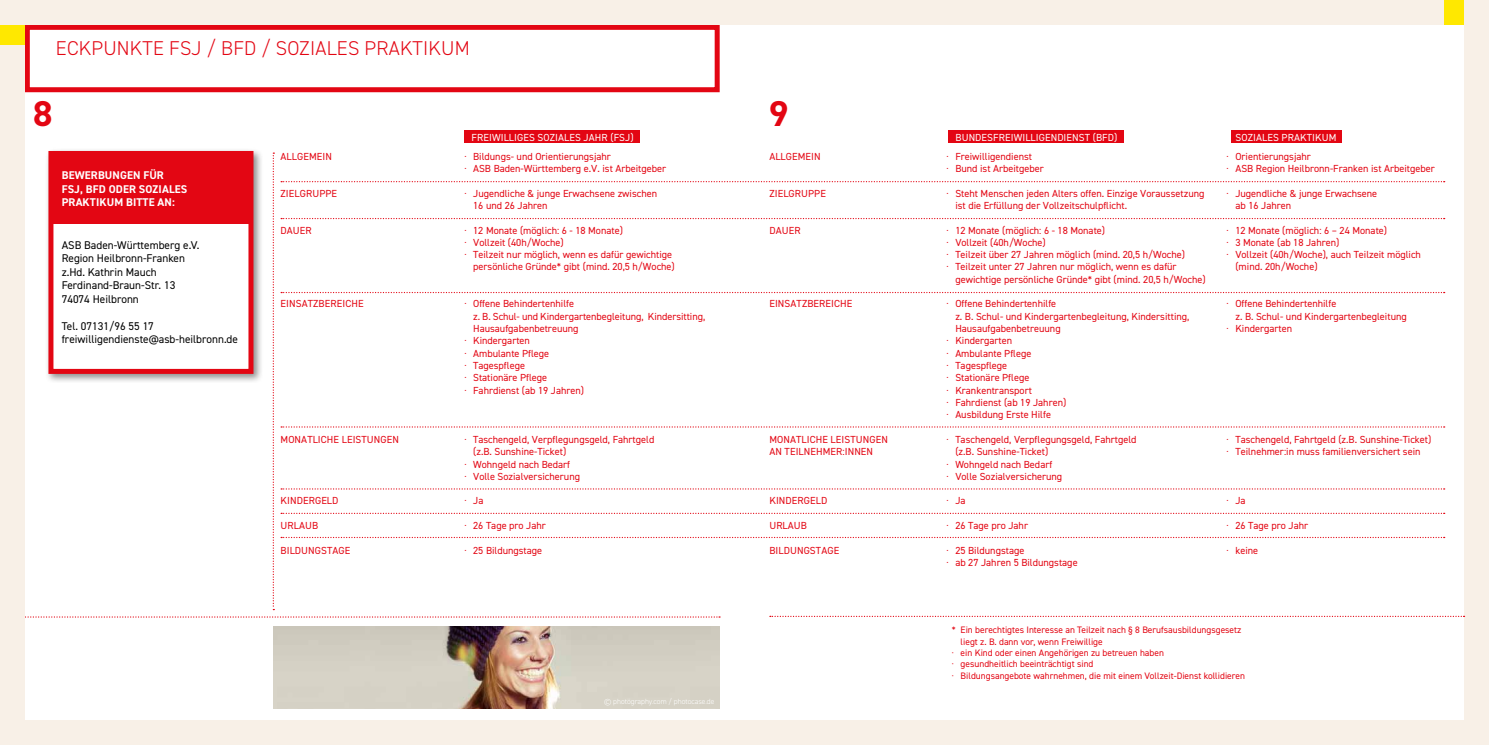
<style>
.page{position:relative;width:1489px;height:745px;background:#fff}
.page>*{position:absolute;margin:0;border:0;box-sizing:border-box;transform-origin:0 0}
.t1{font:700 35.88px "DIN2014";color:#e30613}
.t2{font:300 20px "DIN2014";letter-spacing:.01em;color:#e30613}
.t3{font:11.25px/13.5px "DIN2014";color:#000}
.t4{font:700 11.25px/13.5px "DIN2014";letter-spacing:.01em;color:#fff}
.t5{font:10.25px/12.2px "DIN2014";color:#e30613}
.t6{font:10.25px "DIN2014";letter-spacing:.01em;color:#fff}
.t7{font:9.38px "DIN2014";color:#e30613}
.t8{font:300 7.5px "DIN2014";color:#fff}
</style>
<div class="page">
<div style="left:948px;top:130px;width:175px;height:13px;background:#e30613"></div>
<div style="left:1230px;top:130px;width:111px;height:13px;background:#e30613"></div>
<div style="left:464px;top:130px;width:176px;height:13px;background:#e30613"></div>
<div style="left:25px;top:25px;width:694px;height:67px;border:5px solid #e30613"></div>
<svg style="left:273px;top:152px;width:1px;height:457px"></svg>
<div style="left:744px;top:0;width:744px;height:25px;background:#f8f0e7"></div>
<div style="left:744px;top:719px;width:744px;height:25px;background:#f8f0e7"></div>
<div style="left:1463px;top:0;width:25px;height:744px;background:#f8f0e7"></div>
<svg style="left:25px;top:616px;width:695px;height:1px"></svg>
<svg style="left:281px;top:181px;width:1163px;height:1px"></svg>
<svg style="left:281px;top:218px;width:1163px;height:1px"></svg>
<svg style="left:281px;top:292px;width:1163px;height:1px"></svg>
<svg style="left:281px;top:426px;width:1163px;height:1px"></svg>
<svg style="left:281px;top:488px;width:1163px;height:1px"></svg>
<svg style="left:281px;top:512px;width:1163px;height:1px"></svg>
<svg style="left:281px;top:536px;width:1163px;height:1px"></svg>
<svg style="left:770px;top:615px;width:694px;height:1px"></svg>
<div style="left:1444px;top:0;width:19px;height:25px;background:#ffe800"></div>
<img style="left:274px;top:626px;width:445px;height:82px">
<div style="left:45px;top:147px;width:219px;height:237px;background:#000;opacity:.45"></div>
<div style="left:48px;top:151px;width:205px;height:222px;background:#fff;border:5px solid #e30613"></div>
<div style="left:49px;top:151px;width:200px;height:72px;background:#e30613"></div>
<div style="left:0;top:0;width:744px;height:25px;background:#f8f0e7"></div>
<div style="left:0;top:719px;width:744px;height:25px;background:#f8f0e7"></div>
<div style="left:0;top:0;width:25px;height:744px;background:#f8f0e7"></div>
<div style="left:0;top:25px;width:25px;height:20px;background:#ffe800"></div>
<h2 class="t2" style="left:56px;top:36px;width:415px">ECKPUNKTE FSJ / BFD / SOZIALES PRAKTIKUM</h2>
<h1 class="t1" style="left:33px;top:90px;width:21px">8</h1>
<h1 class="t1" style="left:769px;top:90px;width:21px">9</h1>
<p class="t4" style="left:62px;top:168px;width:127px">BEWERBUNGEN FÜR<br>FSJ, BFD ODER SOZIALES<br>PRAKTIKUM BITTE AN:</p>
<p class="t3" style="left:62px;top:237px;width:139px">ASB Baden-Württemberg e.V.<br>Region Heilbronn-Franken z.Hd. Kathrin Mauch<br>Ferdinand-Braun-Str. 13<br>74074 Heilbronn</p>
<p class="t3" style="left:62px;top:318px;width:178px">Tel. 07131/96 55 17 freiwilligendienste@asb-heilbronn.de</p>
<p class="t5" style="left:280px;top:150px;width:53px">ALLGEMEIN</p>
<p class="t5" style="left:280px;top:187px;width:58px">ZIELGRUPPE</p>
<p class="t5" style="left:280px;top:223px;width:33px">DAUER</p>
<p class="t5" style="left:280px;top:297px;width:84px">EINSATZBEREICHE</p>
<p class="t5" style="left:280px;top:433px;width:120px">MONATLICHE LEISTUNGEN</p>
<p class="t5" style="left:280px;top:494px;width:59px">KINDERGELD</p>
<p class="t5" style="left:280px;top:519px;width:39px">URLAUB</p>
<p class="t5" style="left:280px;top:543px;width:71px">BILDUNGSTAGE</p>
<p class="t6" style="left:471px;top:131px;width:164px">FREIWILLIGES SOZIALES JAHR (FSJ)</p>
<p class="t6" style="left:955px;top:131px;width:163px">BUNDESFREIWILLIGENDIENST (BFD)</p>
<p class="t6" style="left:1235px;top:131px;width:102px">SOZIALES PRAKTIKUM</p>
<p class="t5" style="left:464px;top:150px;width:203px">· Bildungs- und Orientierungsjahr<br>· ASB Baden-Württemberg e.V. ist Arbeitgeber</p>
<p class="t5" style="left:473px;top:187px;width:185px;text-indent:-9px">· Jugendliche &amp; junge Erwachsene zwischen<br>16 und 26 Jahren</p>
<p class="t5" style="left:464px;top:223px;width:160px">· 12 Monate (möglich: 6 - 18 Monate)</p>
<p class="t5" style="left:464px;top:236px;width:101px">· Vollzeit (40h/Woche)</p>
<p class="t5" style="left:464px;top:248px;width:209px">· Teilzeit nur möglich, wenn es dafür gewichtige</p>
<p class="t5" style="left:473px;top:260px;width:203px">persönliche Gründe* gibt (mind. 20,5 h/Woche)</p>
<p class="t5" style="left:464px;top:297px;width:111px">· Offene Behindertenhilfe</p>
<p class="t5" style="left:473px;top:310px;width:233px">z. B. Schul- und Kindergartenbegleitung, Kindersitting,</p>
<p class="t5" style="left:473px;top:322px;width:107px">Hausaufgabenbetreuung</p>
<p class="t5" style="left:464px;top:334px;width:67px">· Kindergarten</p>
<p class="t5" style="left:464px;top:346px;width:86px">· Ambulante Pflege</p>
<p class="t5" style="left:464px;top:359px;width:62px">· Tagespflege</p>
<p class="t5" style="left:464px;top:371px;width:84px">· Stationäre Pflege</p>
<p class="t5" style="left:464px;top:383px;width:121px">· Fahrdienst (ab 19 Jahren)</p>
<p class="t5" style="left:464px;top:433px;width:191px">· Taschengeld, Verpflegungsgeld, Fahrtgeld</p>
<p class="t5" style="left:473px;top:445px;width:95px">(z.B. Sunshine-Ticket)</p>
<p class="t5" style="left:464px;top:457px;width:107px">· Wohngeld nach Bedarf</p>
<p class="t5" style="left:464px;top:469px;width:117px">· Volle Sozialversicherung</p>
<p class="t5" style="left:464px;top:494px;width:20px">· Ja</p>
<p class="t5" style="left:464px;top:519px;width:83px">· 26 Tage pro Jahr</p>
<p class="t5" style="left:464px;top:543px;width:79px">· 25 Bildungstage</p>
<p class="t5" style="left:769px;top:150px;width:53px">ALLGEMEIN</p>
<p class="t5" style="left:769px;top:187px;width:58px">ZIELGRUPPE</p>
<p class="t5" style="left:769px;top:223px;width:33px">DAUER</p>
<p class="t5" style="left:769px;top:297px;width:84px">EINSATZBEREICHE</p>
<p class="t5" style="left:769px;top:433px;width:120px">MONATLICHE LEISTUNGEN<br>AN TEILNEHMER:INNEN</p>
<p class="t5" style="left:769px;top:494px;width:59px">KINDERGELD</p>
<p class="t5" style="left:769px;top:519px;width:39px">URLAUB</p>
<p class="t5" style="left:769px;top:543px;width:71px">BILDUNGSTAGE</p>
<p class="t8" style="left:604px;top:696px;width:112px">© photögraphy.com / photocase.de</p>
<p class="t5" style="left:946px;top:150px;width:99px">· Freiwilligendienst<br>· Bund ist Arbeitgeber</p>
<p class="t5" style="left:955px;top:187px;width:251px;text-indent:-9px">· Steht Menschen jeden Alters offen. Einzige Voraussetzung ist die Erfüllung der Vollzeitschulpflicht.</p>
<p class="t5" style="left:946px;top:223px;width:160px">· 12 Monate (möglich: 6 - 18 Monate)</p>
<p class="t5" style="left:946px;top:236px;width:101px">· Vollzeit (40h/Woche)</p>
<p class="t5" style="left:946px;top:248px;width:240px">· Teilzeit über 27 Jahren möglich (mind. 20,5 h/Woche)</p>
<p class="t5" style="left:946px;top:260px;width:231px">· Teilzeit unter 27 Jahren nur möglich, wenn es dafür</p>
<p class="t5" style="left:955px;top:273px;width:252px">gewichtige persönliche Gründe* gibt (mind. 20,5 h/Woche)</p>
<p class="t5" style="left:946px;top:297px;width:111px">· Offene Behindertenhilfe</p>
<p class="t5" style="left:955px;top:310px;width:235px">z. B. Schul- und Kindergartenbegleitung, Kindersitting,</p>
<p class="t5" style="left:955px;top:322px;width:107px">Hausaufgabenbetreuung</p>
<p class="t5" style="left:946px;top:334px;width:67px">· Kindergarten</p>
<p class="t5" style="left:946px;top:346px;width:86px">· Ambulante Pflege</p>
<p class="t5" style="left:946px;top:359px;width:62px">· Tagespflege</p>
<p class="t5" style="left:946px;top:371px;width:84px">· Stationäre Pflege</p>
<p class="t5" style="left:946px;top:383px;width:87px">· Krankentransport</p>
<p class="t5" style="left:946px;top:396px;width:121px">· Fahrdienst (ab 19 Jahren)</p>
<p class="t5" style="left:946px;top:408px;width:106px">· Ausbildung Erste Hilfe</p>
<p class="t5" style="left:946px;top:433px;width:191px">· Taschengeld, Verpflegungsgeld, Fahrtgeld</p>
<p class="t5" style="left:955px;top:445px;width:95px">(z.B. Sunshine-Ticket)</p>
<p class="t5" style="left:946px;top:457px;width:107px">· Wohngeld nach Bedarf</p>
<p class="t5" style="left:946px;top:469px;width:117px">· Volle Sozialversicherung</p>
<p class="t5" style="left:946px;top:494px;width:20px">· Ja</p>
<p class="t5" style="left:946px;top:519px;width:83px">· 26 Tage pro Jahr</p>
<p class="t5" style="left:946px;top:543px;width:133px">· 25 Bildungstage<br>· ab 27 Jahren 5 Bildungstage</p>
<p class="t5" style="left:1226px;top:150px;width:210px">· Orientierungsjahr<br>· ASB Region Heilbronn-Franken ist Arbeitgeber</p>
<p class="t5" style="left:1235px;top:187px;width:143px;text-indent:-9px">· Jugendliche &amp; junge Erwachsene ab 16 Jahren</p>
<p class="t5" style="left:1226px;top:223px;width:162px">· 12 Monate (möglich: 6 – 24 Monate)</p>
<p class="t5" style="left:1226px;top:236px;width:114px">· 3 Monate (ab 18 Jahren)</p>
<p class="t5" style="left:1226px;top:248px;width:196px">· Vollzeit (40h/Woche), auch Teilzeit möglich</p>
<p class="t5" style="left:1235px;top:260px;width:84px">(mind. 20h/Woche)</p>
<p class="t5" style="left:1226px;top:297px;width:111px">· Offene Behindertenhilfe</p>
<p class="t5" style="left:1235px;top:310px;width:173px">z. B. Schul- und Kindergartenbegleitung</p>
<p class="t5" style="left:1226px;top:322px;width:67px">· Kindergarten</p>
<p class="t5" style="left:1226px;top:433px;width:206px">· Taschengeld, Fahrtgeld (z.B. Sunshine-Ticket) · Teilnehmer:in muss familienversichert sein</p>
<p class="t5" style="left:1226px;top:494px;width:20px">· Ja</p>
<p class="t5" style="left:1226px;top:519px;width:83px">· 26 Tage pro Jahr</p>
<p class="t5" style="left:1226px;top:543px;width:33px">· keine</p>
<p class="t7" style="left:951px;top:624px;width:291px">* Ein berechtigtes Interesse an Teilzeit nach § 8 Berufsausbildungsgesetz</p>
<p class="t7" style="left:960px;top:635px;width:144px">liegt z. B. dann vor, wenn Freiwillige</p>
<p class="t7" style="left:951px;top:646px;width:213px">· ein Kind oder einen Angehörigen zu betreuen haben</p>
<p class="t7" style="left:951px;top:657px;width:143px">· gesundheitlich beeinträchtigt sind</p>
<p class="t7" style="left:951px;top:669px;width:294px">· Bildungsangebote wahrnehmen, die mit einem Vollzeit-Dienst kollidieren</p>
</div>
